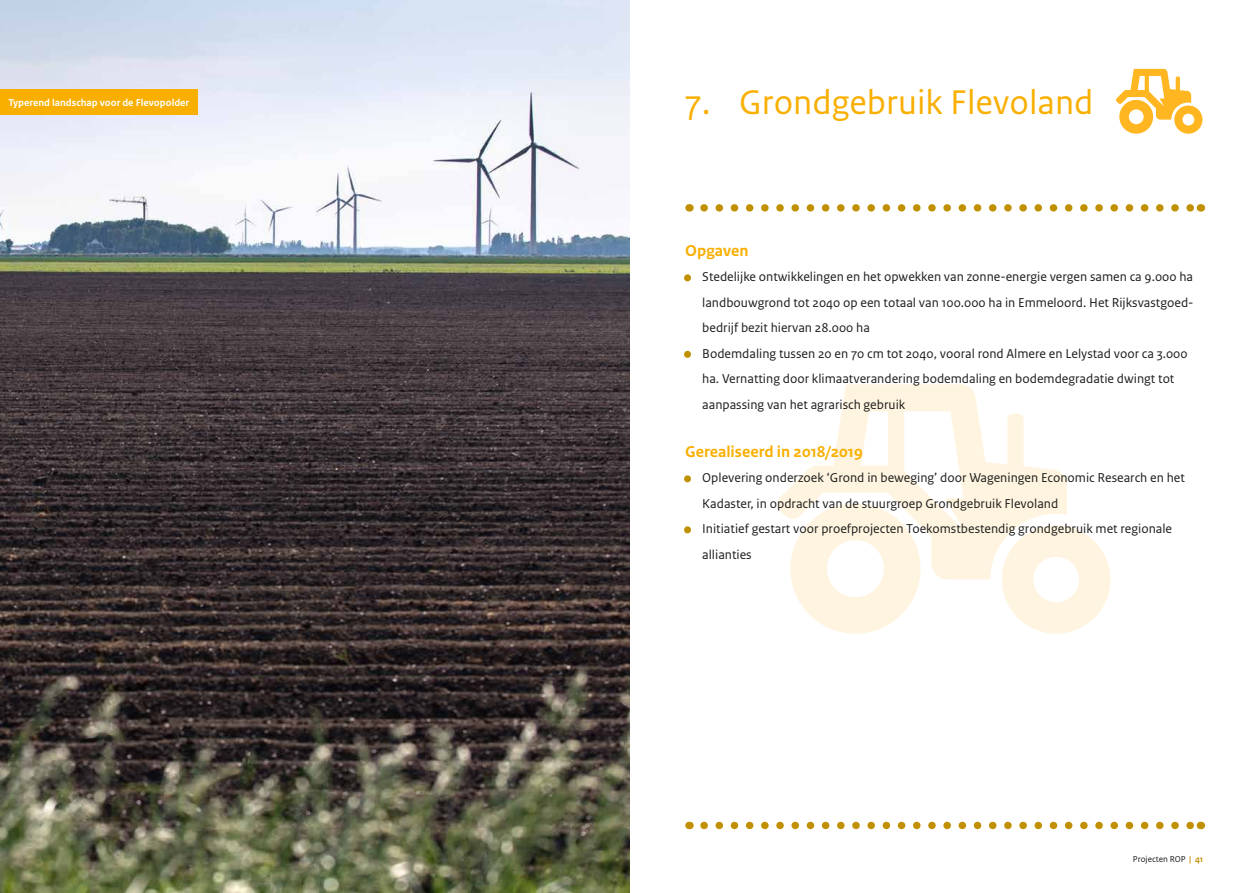
<style>
.page{position:relative;width:1259px;height:893px;background:#fff}
.page>*{position:absolute;margin:0;border:0;box-sizing:border-box;transform-origin:0 0}
.t1{font:36px "Rijksoverheid Sans Text";color:#f9af00}
.t2{font:700 16.5px "Rijksoverheid Sans Text";color:#f9af00}
.t3{font:13.5px/25.5px "Rijksoverheid Sans Text";color:#1d1d1b}
.t4{font:700 10.5px "Rijksoverheid Sans Text";color:#fff}
.t5{font:9px "Rijksoverheid Sans Text";color:#1d1d1b}
.s1{font-weight:700;font-size:16.5px;color:#c19000}
.s2{font-weight:700;color:#c19000}
</style>
<div class="page">
<img style="left:0;top:0;width:629px;height:893px">
<svg style="left:704px;top:822px;width:488px;height:7px"></svg>
<svg style="left:1116px;top:69px;width:86px;height:65px"></svg>
<svg style="left:791px;top:579px;width:129px;height:55px"></svg>
<svg style="left:778px;top:384px;width:289px;height:195px;fill:#fff4e0"></svg>
<svg style="left:1002px;top:525px;width:108px;height:109px"></svg>
<svg style="left:704px;top:204px;width:488px;height:8px"></svg>
<div style="left:684px;top:274px;width:7px;height:7px;border:3px solid #c19000;border-radius:50%"></div>
<div style="left:684px;top:351px;width:7px;height:7px;border:3px solid #c19000;border-radius:50%"></div>
<div style="left:684px;top:475px;width:7px;height:7px;border:3px solid #c19000;border-radius:50%"></div>
<div style="left:684px;top:526px;width:7px;height:7px;border:3px solid #c19000;border-radius:50%"></div>
<div style="left:0;top:90px;width:197px;height:25px;background:#f9af00"></div>
<p class="t4" style="left:9px;top:97px;width:182px">Typerend landschap voor de Flevopolder</p>
<h1 class="t1" style="left:685px;top:82px;width:410px">7. Grondgebruik Flevoland</h1>
<p class="t2" style="left:685px;top:241px;width:65px">Opgaven</p>
<p class="t3" style="left:702px;top:264px;width:493px;text-align:justify;text-indent:-17px"><span class="s1">•</span> Stedelijke ontwikkelingen en het opwekken van zonne-energie vergen samen ca 9.000 ha landbouwgrond tot 2040 op een totaal van 100.000 ha in Emmeloord. Het Rijksvastgoed&shy;bedrijf bezit hiervan 28.000 ha</p>
<p class="t3" style="left:702px;top:341px;width:487px;text-indent:-17px"><span class="s1">•</span> Bodemdaling tussen 20 en 70 cm tot 2040, vooral rond Almere en Lelystad voor ca 3.000 ha. Vernatting door klimaatverandering bodemdaling en bodemdegradatie dwingt tot aanpassing van het agrarisch gebruik</p>
<p class="t2" style="left:685px;top:442px;width:179px">Gerealiseerd in 2018/2019</p>
<p class="t3" style="left:702px;top:465px;width:484px;text-indent:-17px"><span class="s1">•</span> Oplevering onderzoek ‘Grond in beweging’ door Wageningen Economic Research en het<br>Kadaster, in opdracht van de stuurgroep Grondgebruik Flevoland</p>
<p class="t3" style="left:702px;top:516px;width:471px;text-indent:-17px"><span class="s1">•</span> Initiatief gestart voor proefprojecten Toekomstbestendig grondgebruik met regionale allianties</p>
<p class="t5" style="left:1133px;top:854px;width:72px">Projecten ROP <span class="s2">| 41</span></p>
</div>
